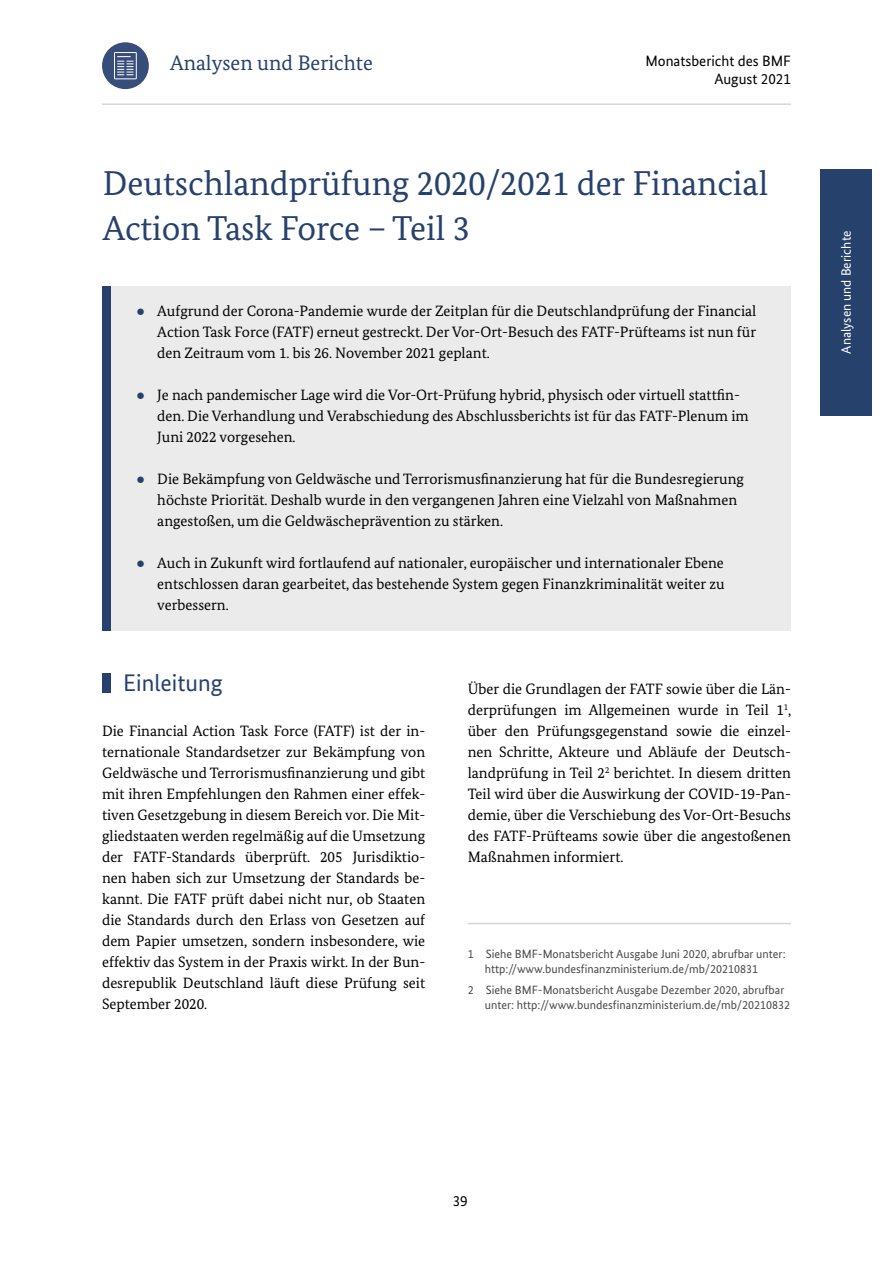
<style>
.page{position:relative;width:893px;height:1263px;background:#fff}
.page>*{position:absolute;margin:0;border:0;box-sizing:border-box;transform-origin:0 0}
.t1{font:34.5px/45px "Bundes Serif";color:#26416c}
.t2{font:24px "Bundes Sans";color:#26416c}
.t3{font:21px "Bundes Serif";color:#26416c}
.t4{font:15px/21px "Bundes Serif";color:#000;text-align:justify}
.t5{font:15px/18px "Bundes Sans";color:#000;text-align:right}
.t6{font:13.5px "Bundes Sans";color:#fff}
.t7{font:12px/15px "Bundes Sans";color:#484848}
.s1{font-family:"Arial";color:#26416c}
</style>
<div class="page">
<div style="left:102px;top:42px;width:47px;height:47px;background:#374d7a;border-radius:50%"></div>
<svg style="left:114px;top:52px;width:23px;height:27px"></svg>
<hr style="left:102px;top:103px;width:689px;height:2px;background:#d6d6d6">
<div style="left:821px;top:169px;width:51px;height:246px;background:#26416c"></div>
<div style="left:102px;top:673px;width:9px;height:19px;background:#26416c"></div>
<hr style="left:468px;top:923px;width:323px;height:1px;background:#d6d6d6">
<div style="left:102px;top:286px;width:689px;height:345px;background:#ebebeb"></div>
<div style="left:102px;top:286px;width:9px;height:345px;background:#26416c"></div>
<h3 class="t3" style="left:170px;top:50px;width:204px">Analysen und Berichte</h3>
<p class="t5" style="left:645px;top:51px;width:147px">Monatsbericht des BMF<br>August 2021</p>
<h1 class="t1" style="left:103px;top:161px;width:667px">Deutschlandprüfung 2020/2021 der Financial<br>Action Task Force – Teil 3</h1>
<p class="t4" style="left:157px;top:300px;width:601px;text-indent:-21px"><span class="s1">●</span> Aufgrund der Corona-Pandemie wurde der Zeitplan für die Deutschlandprüfung der Financial Action Task Force (FATF) erneut gestreckt. Der Vor-Ort-Besuch des FATF-Prüfteams ist nun für den Zeitraum vom 1. bis 26. November 2021 geplant.</p>
<p class="t4" style="left:157px;top:384px;width:593px;text-align:left;text-indent:-21px"><span class="s1">●</span> Je nach pandemischer Lage wird die Vor-Ort-Prüfung hybrid, physisch oder virtuell stattfin&shy;den. Die Verhandlung und Verabschiedung des Abschlussberichts ist für das FATF-Plenum im<br>Juni 2022 vorgesehen.</p>
<p class="t4" style="left:157px;top:468px;width:588px;text-align:left;text-indent:-21px"><span class="s1">●</span> Die Bekämpfung von Geldwäsche und Terrorismusfinanzierung hat für die Bundesregierung höchste Priorität. Deshalb wurde in den vergangenen Jahren eine Vielzahl von Maßnahmen angestoßen, um die Geldwäscheprävention zu stärken.</p>
<p class="t4" style="left:157px;top:552px;width:569px;text-indent:-21px"><span class="s1">●</span> Auch in Zukunft wird fortlaufend auf nationaler, europäischer und internationaler Ebene entschlossen daran gearbeitet, das bestehende System gegen Finanzkriminalität weiter zu verbessern.</p>
<h2 class="t2" style="left:123px;top:668px;width:101px">Einleitung</h2>
<p class="t4" style="left:102px;top:720px;width:325px">Die Financial Action Task Force (FATF) ist der in&shy;ternationale Standardsetzer zur Bekämpfung von Geldwäsche und Terrorismusfinanzierung und gibt mit ihren Empfehlungen den Rahmen einer effek&shy;tiven Gesetzgebung in diesem Bereich vor. Die Mit&shy;gliedstaaten werden regelmäßig auf die Umsetzung der FATF-Standards überprüft. 205 Jurisdiktio&shy;nen haben sich zur Umsetzung der Standards be&shy;kannt. Die FATF prüft dabei nicht nur, ob Staaten die Standards durch den Erlass von Gesetzen auf dem Papier umsetzen, sondern insbesondere, wie effektiv das System in der Praxis wirkt. In der Bun&shy;desrepublik Deutschland läuft diese Prüfung seit September 2020.</p>
<p class="t4" style="left:468px;top:678px;width:325px">Über die Grundlagen der FATF sowie über die Län&shy;derprüfungen im Allgemeinen wurde in Teil 1<sup>1</sup>, über den Prüfungsgegenstand sowie die einzel&shy;nen Schritte, Akteure und Abläufe der Deutsch&shy;landprüfung in Teil 2<sup>2</sup> berichtet. In diesem dritten Teil wird über die Auswirkung der COVID-19-Pan&shy;demie, über die Verschiebung des Vor-Ort-Besuchs des FATF-Prüfteams sowie über die angestoßenen Maßnahmen informiert.</p>
<p class="t7" style="left:485px;top:946px;width:302px;text-indent:-17px">1 Siehe BMF-Monatsbericht Ausgabe Juni 2020, abrufbar unter: http://www.bundesfinanzministerium.de/mb/20210831</p>
<p class="t7" style="left:485px;top:982px;width:307px;text-indent:-17px">2 Siehe BMF-Monatsbericht Ausgabe Dezember 2020, abrufbar unter: http://www.bundesfinanzministerium.de/mb/20210832</p>
<p class="t6" style="left:838px;top:354px;width:124px;rotate:-90deg">Analysen und Berichte</p>
<p class="t5" style="left:453px;top:1192px;width:16px">39</p>
</div>
